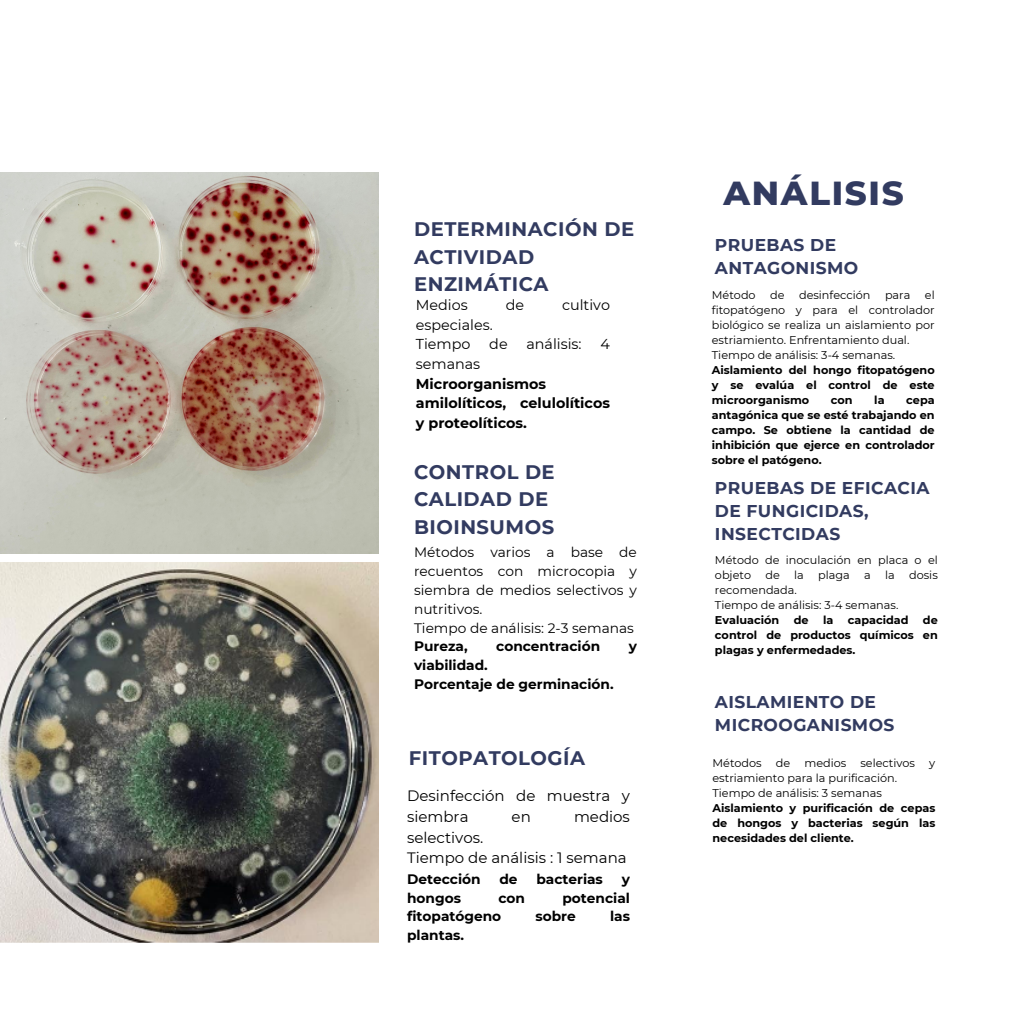
<style>
.page{position:relative;width:1013px;height:1013px;background:#fff}
.page>*{position:absolute;margin:0;border:0;box-sizing:border-box;transform-origin:0 0}
.t1{font:800 34px "Montserrat";letter-spacing:.05em;color:#323b60}
.t2{font:700 19.62px/27.2px "Montserrat";letter-spacing:.025em;color:#323b60}
.t3{font:700 17.12px/23px "Montserrat";letter-spacing:.025em;color:#323b60}
.t4{font:15px/20.6px "Montserrat";color:#000}
.t5{font:700 14.38px/19.8px "Montserrat";color:#000}
.t6{font:14.38px/19.8px "Montserrat";color:#000}
.t7{font:700 13.75px/18.8px "Montserrat";color:#000}
.t8{font:13.75px/18.8px "Montserrat";color:#000}
.t9{font:700 11.25px/15px "Montserrat";color:#000;text-align:justify}
.t10{font:11.25px/15px "Montserrat";color:#000;text-align:justify}
.s1{font-weight:400}
.s2{font-weight:700}
</style>
<div class="page">
<img style="left:0;top:172px;width:379px;height:381px">
<img style="left:0;top:562px;width:379px;height:381px">
<h2 class="t2" style="left:414px;top:216px;width:221px">DETERMINACIÓN DE<br>ACTIVIDAD<br>ENZIMÁTICA</h2>
<h4 class="t6" style="left:416px;top:295px;width:53px">Medios</h4>
<h4 class="t6" style="left:505px;top:295px;width:20px">de</h4>
<h4 class="t6" style="left:562px;top:295px;width:49px">cultivo</h4>
<h4 class="t6" style="left:416px;top:314px;width:78px">especiales.<br>Tiempo</h4>
<h4 class="t6" style="left:489px;top:334px;width:20px">de</h4>
<h4 class="t6" style="left:526px;top:334px;width:57px">análisis:</h4>
<h4 class="t6" style="left:600px;top:334px;width:11px">4</h4>
<h4 class="t5" style="left:416px;top:354px;width:195px"><span class="s1">semanas<br></span>Microorganismos amilolíticos, celulolíticos y proteolíticos.</h4>
<h2 class="t2" style="left:414px;top:458px;width:142px">CONTROL DE<br>CALIDAD DE<br>BIOINSUMOS</h2>
<h4 class="t8" style="left:414px;top:543px;width:224px">Métodos varios a base de recuentos con microcopia y siembra de medios selectivos y nutritivos.<br>Tiempo de análisis: 2-3 semanas<br><span class="s2">Pureza,</span></h4>
<h4 class="t7" style="left:496px;top:637px;width:105px">concentración</h4>
<h4 class="t7" style="left:628px;top:637px;width:10px">y</h4>
<h4 class="t7" style="left:414px;top:655px;width:201px">viabilidad.<br>Porcentaje de germinación.</h4>
<h1 class="t2" style="left:409px;top:744px;width:178px">FITOPATOLOGÍA</h1>
<h4 class="t4" style="left:407px;top:785px;width:224px">Desinfección de muestra y siembra</h4>
<h4 class="t4" style="left:511px;top:806px;width:21px">en</h4>
<h4 class="t4" style="left:574px;top:806px;width:57px">medios</h4>
<h4 class="t4" style="left:407px;top:826px;width:221px">selectivos.<br>Tiempo de análisis : 1 semana</h4>
<h4 class="t7" style="left:407px;top:869px;width:75px">Detección</h4>
<h4 class="t7" style="left:499px;top:869px;width:20px">de</h4>
<h4 class="t7" style="left:536px;top:869px;width:68px">bacterias</h4>
<h4 class="t7" style="left:621px;top:869px;width:10px">y</h4>
<h4 class="t7" style="left:407px;top:888px;width:55px">hongos</h4>
<h4 class="t7" style="left:498px;top:888px;width:28px">con</h4>
<h4 class="t7" style="left:562px;top:888px;width:69px">potencial</h4>
<h4 class="t7" style="left:407px;top:907px;width:96px">fitopatógeno</h4>
<h4 class="t7" style="left:535px;top:907px;width:42px">sobre</h4>
<h4 class="t7" style="left:610px;top:907px;width:21px">las</h4>
<h4 class="t7" style="left:407px;top:925px;width:58px">plantas.</h4>
<h2 class="t1" style="left:723px;top:172px;width:182px">ANÁLISIS</h2>
<p class="t3" style="left:715px;top:233px;width:145px">PRUEBAS DE<br>ANTAGONISMO</p>
<h3 class="t10" style="left:712px;top:288px;width:45px">Método</h3>
<h3 class="t10" style="left:770px;top:288px;width:16px">de</h3>
<h3 class="t10" style="left:799px;top:288px;width:73px">desinfección</h3>
<h3 class="t10" style="left:885px;top:288px;width:27px">para</h3>
<h3 class="t10" style="left:712px;top:288px;width:224px;text-indent:213px">el fitopatógeno y para el controlador biológico se realiza un aislamiento por estriamiento. Enfrentamiento dual.</h3>
<p class="t10" style="left:712px;top:348px;width:185px">Tiempo de análisis: 3-4 semanas.</p>
<p class="t9" style="left:712px;top:363px;width:224px">Aislamiento del hongo fitopatógeno y se evalúa el control de este microorganismo</p>
<p class="t9" style="left:830px;top:393px;width:23px">con</p>
<p class="t9" style="left:874px;top:393px;width:12px">la</p>
<p class="t9" style="left:712px;top:393px;width:224px;text-indent:194px">cepa antagónica que se esté trabajando en campo. Se obtiene la cantidad de inhibición que ejerce en controlador sobre el patógeno.</p>
<p class="t3" style="left:715px;top:476px;width:216px">PRUEBAS DE EFICACIA<br>DE FUNGICIDAS,<br>INSECTCIDAS</p>
<h3 class="t10" style="left:715px;top:552px;width:224px">Método de inoculación en placa o el objeto</h3>
<h3 class="t10" style="left:765px;top:567px;width:16px">de</h3>
<h3 class="t10" style="left:794px;top:567px;width:11px">la</h3>
<h3 class="t10" style="left:818px;top:567px;width:33px">plaga</h3>
<h3 class="t10" style="left:864px;top:567px;width:8px">a</h3>
<h3 class="t10" style="left:885px;top:567px;width:11px">la</h3>
<h3 class="t10" style="left:909px;top:567px;width:30px">dosis</h3>
<h3 class="t10" style="left:715px;top:582px;width:83px">recomendada.</h3>
<p class="t10" style="left:715px;top:597px;width:185px">Tiempo de análisis: 3-4 semanas.</p>
<p class="t9" style="left:715px;top:612px;width:66px">Evaluación</p>
<p class="t9" style="left:793px;top:612px;width:16px">de</p>
<p class="t9" style="left:823px;top:612px;width:12px">la</p>
<p class="t9" style="left:847px;top:612px;width:62px">capacidad</p>
<p class="t9" style="left:715px;top:612px;width:224px;text-indent:208px">de control de productos químicos en plagas y enfermedades.</p>
<p class="t3" style="left:715px;top:690px;width:181px">AISLAMIENTO DE<br>MICROOGANISMOS</p>
<h3 class="t10" style="left:712px;top:755px;width:51px">Métodos</h3>
<h3 class="t10" style="left:776px;top:755px;width:16px">de</h3>
<h3 class="t10" style="left:804px;top:755px;width:43px">medios</h3>
<h3 class="t10" style="left:860px;top:755px;width:56px">selectivos</h3>
<h3 class="t10" style="left:929px;top:755px;width:8px">y</h3>
<h3 class="t10" style="left:712px;top:770px;width:186px">estriamiento para la purificación.</h3>
<p class="t10" style="left:712px;top:785px;width:171px">Tiempo de análisis: 3 semanas</p>
<p class="t9" style="left:712px;top:800px;width:224px">Aislamiento y purificación de cepas de hongos y bacterias según las necesidades del cliente.</p>
</div>
